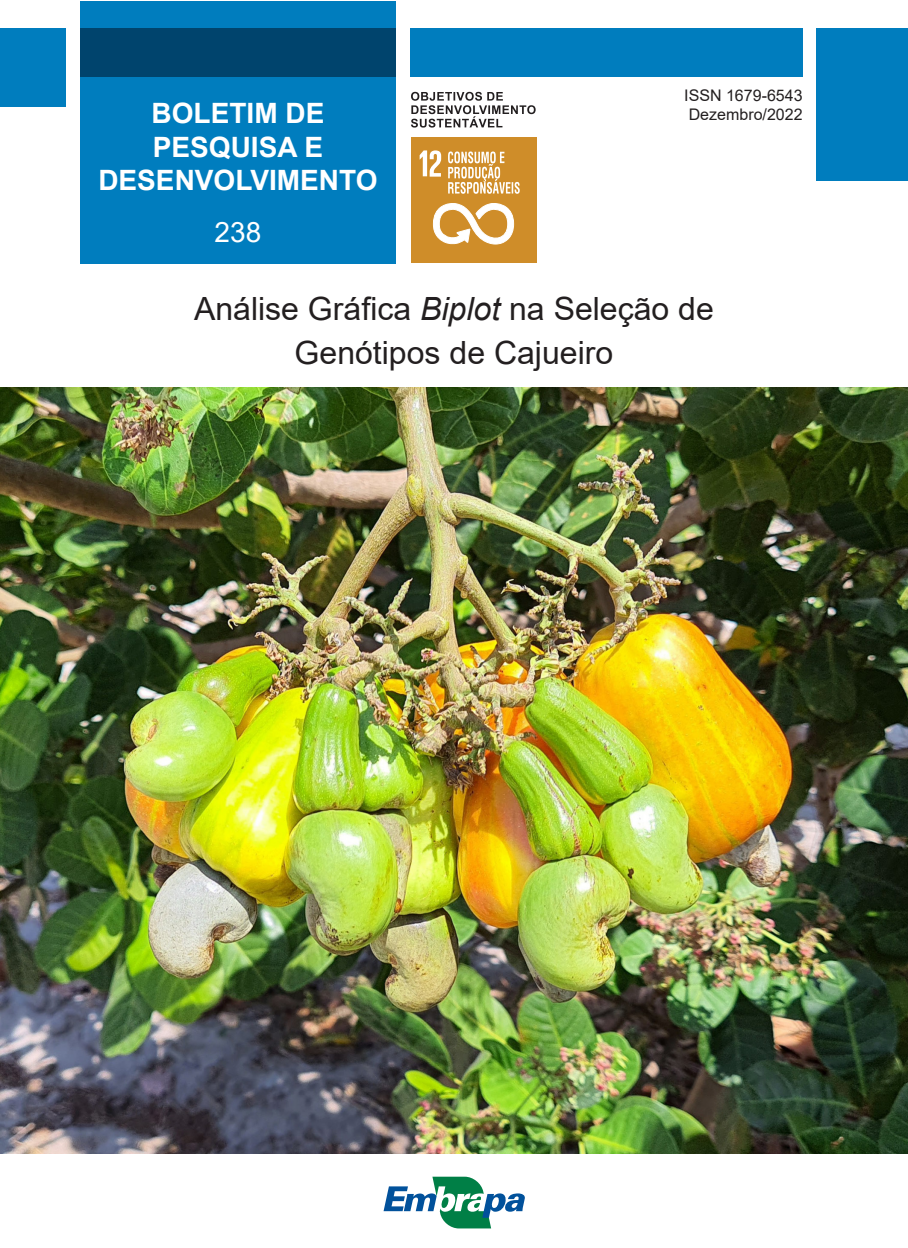
<style>
.page{position:relative;width:908px;height:1248px;background:#fff}
.page>*{position:absolute;margin:0;border:0;box-sizing:border-box;transform-origin:0 0}
.TITULO_CAPA{font:32px "Arial";color:#231f20}
.BOLETIM{font:700 28px/33.6px "Arial";color:#fff;text-align:center}
.NUMERO{font:28px "Arial";color:#fff}
.ISSN{font:16px "Arial";color:#231f20}
.s1{font-style:italic}
</style>
<div class="page">
<div style="left:1px;top:29px;width:65px;height:78px;background:#007dbe"></div>
<div style="left:816px;top:29px;width:91px;height:152px;background:#007dbe"></div>
<div style="left:80px;top:1px;width:315px;height:263px;background:#007dbe"></div>
<div style="left:410px;top:29px;width:392px;height:48px;background:#007dbe"></div>
<div style="left:80px;top:29px;width:315px;height:48px;background:#00446d"></div>
<svg style="left:383px;top:1176px;width:141px;height:52px"></svg>
<div style="left:411px;top:137px;width:126px;height:126px;background:#cf8d29"></div>
<svg style="left:432px;top:203px;width:82px;height:42px"></svg>
<svg style="left:419px;top:150px;width:22px;height:27px"></svg>
<svg style="left:448px;top:151px;width:71px;height:43px"></svg>
<svg style="left:411px;top:92px;width:124px;height:35px"></svg>
<img style="left:0;top:387px;width:907px;height:766px">
<p class="BOLETIM" style="left:98px;top:97px;width:281px">BOLETIM DE<br>PESQUISA E<br>DESENVOLVIMENTO</p>
<p class="NUMERO" style="left:214px;top:213px;width:48px">238</p>
<p class="ISSN" style="left:684px;top:84px;width:120px">ISSN 1679-6543</p>
<p class="ISSN" style="left:688px;top:103px;width:115px">Dezembro/2022</p>
<p class="TITULO_CAPA" style="left:194px;top:287px;width:521px">Análise Gráfica <span class="s1">Biplot</span> na Seleção de</p>
<p class="TITULO_CAPA" style="left:294px;top:331px;width:320px">Genótipos de Cajueiro</p>
</div>
